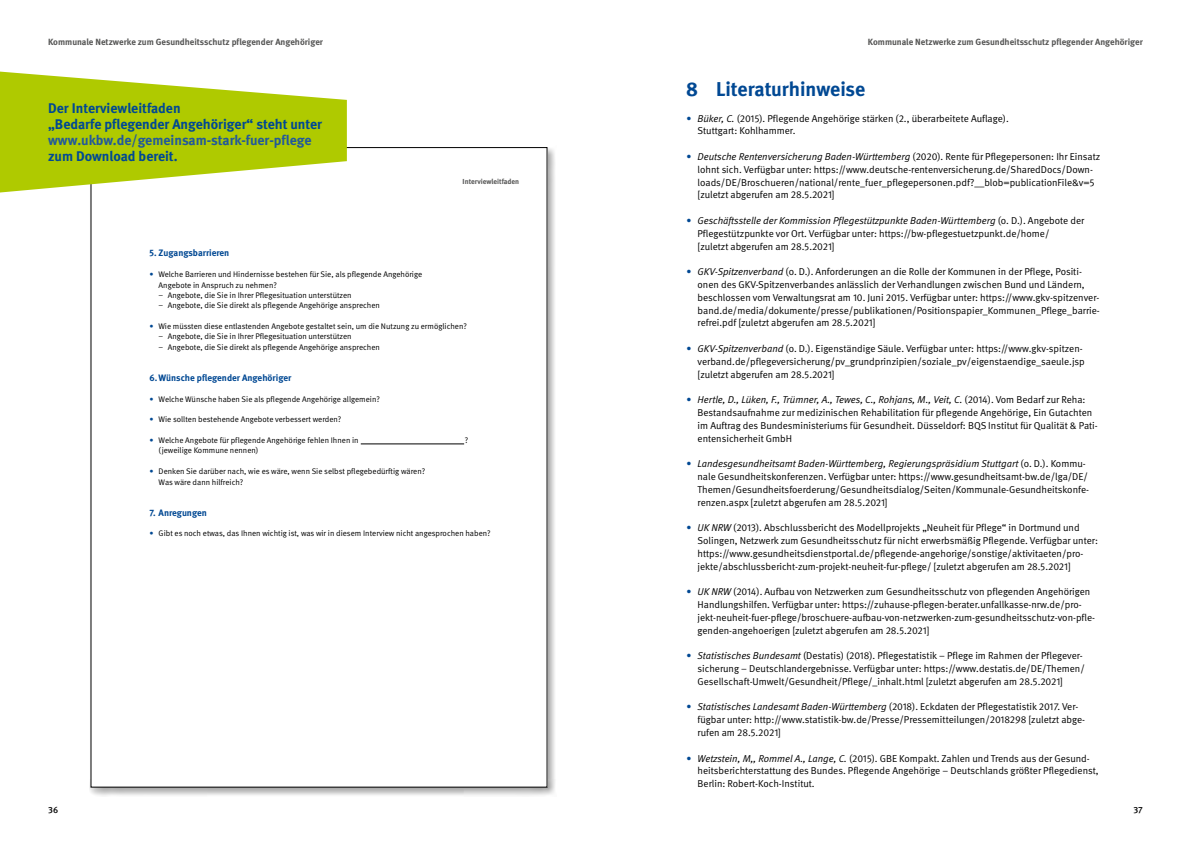
<style>
.page{position:relative;width:1191px;height:842px;background:#fff}
.page>*{position:absolute;margin:0;border:0;box-sizing:border-box;transform-origin:0 0}
.t1{font:700 20px "DGUV Meta";color:#004893}
.t2{font:700 14px/16px "DGUV Meta";color:#004893}
.t3{font:10px/12.8px "DGUV Meta";color:#000}
.t4{font:700 9.3px "DGUV Meta";color:#004893}
.t5{font:700 9px "DGUV Meta";color:#565655}
.t6{font:500 9px "DGUV Meta";color:#000}
.t7{font:8.1px/10.4px "DGUV Meta";color:#000}
.t8{font:700 7.3px "DGUV Meta";color:#565655}
.s1{color:#22599b}
.s2{color:#004893}
.s3{font-style:italic;color:#004893}
.s4{font-style:italic}
</style>
<div class="page">
<div style="left:89px;top:146px;width:467px;height:651px;background:#000;opacity:.35"></div>
<div style="left:91px;top:148px;width:456px;height:639px;background:#fff"></div>
<hr style="left:361px;top:444px;width:103px;height:1px;background:#000">
<svg style="left:0;top:72px;width:347px;height:120px;fill:#afca00"></svg>
<p class="t5" style="left:48px;top:36px;width:276px">Kommunale Netzwerke zum Gesundheitsschutz pflegender Angehöriger</p>
<p class="t5" style="left:868px;top:36px;width:276px">Kommunale Netzwerke zum Gesundheitsschutz pflegender Angehöriger</p>
<p class="t2" style="left:48px;top:100px;width:275px">Der Interviewleitfaden<br>„Bedarfe pflegender Angehöriger“ steht unter <span class="s1">www.ukbw.de/gemeinsam-stark-fuer-pflege </span>zum Download bereit.</p>
<p class="t8" style="left:462px;top:177px;width:58px">Interviewleitfaden</p>
<p class="t4" style="left:149px;top:248px;width:81px">5. Zugangsbarrieren</p>
<p class="t7" style="left:159px;top:269px;width:265px;text-indent:-9px"><span class="s2">•</span> Welche Barrieren und Hindernisse bestehen für Sie, als pflegende Angehörige Angebote in Anspruch zu nehmen?<br>− Angebote, die Sie in Ihrer Pflegesituation unterstützen<br>− Angebote, die Sie direkt als pflegende Angehörige ansprechen</p>
<p class="t7" style="left:159px;top:321px;width:310px;text-indent:-9px"><span class="s2">•</span> Wie müssten diese entlastenden Angebote gestaltet sein, um die Nutzung zu ermöglichen? − Angebote, die Sie in Ihrer Pflegesituation unterstützen<br>− Angebote, die Sie direkt als pflegende Angehörige ansprechen</p>
<p class="t4" style="left:149px;top:372px;width:143px">6. Wünsche pflegender Angehöriger</p>
<p class="t7" style="left:149px;top:394px;width:232px"><span class="s2">•</span> Welche Wünsche haben Sie als pflegende Angehörige allgemein?</p>
<p class="t7" style="left:149px;top:414px;width:193px"><span class="s2">•</span> Wie sollten bestehende Angebote verbessert werden?</p>
<p class="t7" style="left:149px;top:435px;width:211px"><span class="s2">•</span> Welche Angebote für pflegende Angehörige fehlen Ihnen in</p>
<p class="t7" style="left:465px;top:435px;width:5px">?</p>
<p class="t7" style="left:159px;top:446px;width:101px">(jeweilige Kommune nennen)</p>
<p class="t7" style="left:159px;top:466px;width:268px;text-indent:-9px"><span class="s2">•</span> Denken Sie darüber nach, wie es wäre, wenn Sie selbst pflegebedürftig wären?<br>Was wäre dann hilfreich?</p>
<p class="t4" style="left:149px;top:507px;width:59px">7. Anregungen</p>
<p class="t7" style="left:149px;top:529px;width:343px"><span class="s2">•</span> Gibt es noch etwas, das Ihnen wichtig ist, was wir in diesem Interview nicht angesprochen haben?</p>
<p class="t1" style="left:686px;top:77px;width:181px">8 Literaturhinweise</p>
<p class="t3" style="left:697px;top:112px;width:313px;text-indent:-11px"><span class="s3">•</span> <span class="s4">Büker, C.</span> (2015). Pflegende Angehörige stärken (2., überarbeitete Auflage).<br>Stuttgart: Kohlhammer.</p>
<p class="t3" style="left:697px;top:150px;width:404px;text-indent:-11px"><span class="s3">•</span> <span class="s4">Deutsche Rentenversicherung Baden-Württemberg</span> (2020). Rente für Pflegepersonen: Ihr Einsatz lohnt sich. Verfügbar unter: https://www.deutsche-rentenversicherung.de/SharedDocs/Down&shy;loads/DE/Broschueren/national/rente_fuer_pflegepersonen.pdf?__blob=publicationFile&amp;v=5 [zuletzt abgerufen am 28.5.2021]</p>
<p class="t3" style="left:697px;top:214px;width:388px;text-indent:-11px"><span class="s3">•</span> <span class="s4">Geschäftsstelle der Kommission Pflegestützpunkte Baden-Württemberg</span> (o. D.). Angebote der<br>Pflegestützpunkte vor Ort. Verfügbar unter: https://bw-pflegestuetzpunkt.de/home/<br>[zuletzt abgerufen am 28.5.2021]</p>
<p class="t3" style="left:697px;top:266px;width:404px;text-indent:-11px"><span class="s3">•</span> <span class="s4">GKV-Spitzenverband</span> (o. D.). Anforderungen an die Rolle der Kommunen in der Pflege, Positi&shy;onen des GKV-Spitzenverbandes anlässlich der Verhandlungen zwischen Bund und Ländern, beschlossen vom Verwaltungsrat am 10. Juni 2015. Verfügbar unter: https://www.gkv-spitzenver&shy;band.de/media/dokumente/presse/publikationen/Positionspapier_Kommunen_Pflege_barrie&shy;refrei.pdf [zuletzt abgerufen am 28.5.2021]</p>
<p class="t3" style="left:697px;top:342px;width:389px;text-indent:-11px"><span class="s3">•</span> <span class="s4">GKV-Spitzenverband</span> (o. D.). Eigenständige Säule. Verfügbar unter: https://www.gkv-spitzen&shy;verband.de/pflegeversicherung/pv_grundprinzipien/soziale_pv/eigenstaendige_saeule.jsp [zuletzt abgerufen am 28.5.2021]</p>
<p class="t3" style="left:697px;top:394px;width:402px;text-indent:-11px"><span class="s3">•</span> <span class="s4">Hertle, D., Lüken, F., Trümner, A., Tewes, C., Rohjans, M., Veit, C.</span> (2014). Vom Bedarf zur Reha:<br>Bestandsaufnahme zur medizinischen Rehabilitation für pflegende Angehörige, Ein Gutachten im Auftrag des Bundesministeriums für Gesundheit. Düsseldorf: BQS Institut für Qualität &amp; Pati&shy;entensicherheit GmbH</p>
<p class="t3" style="left:697px;top:458px;width:393px;text-indent:-11px"><span class="s3">•</span> <span class="s4">Landesgesundheitsamt Baden-Württemberg, Regierungspräsidium Stuttgart</span> (o. D.). Kommu&shy;nale Gesundheitskonferenzen. Verfügbar unter: https://www.gesundheitsamt-bw.de/lga/DE/ Themen/Gesundheitsfoerderung/Gesundheitsdialog/Seiten/Kommunale-Gesundheitskonfe&shy;renzen.aspx [zuletzt abgerufen am 28.5.2021]</p>
<p class="t3" style="left:697px;top:522px;width:402px;text-indent:-11px"><span class="s3">•</span> <span class="s4">UK NRW</span> (2013). Abschlussbericht des Modellprojekts „Neuheit für Pflege“ in Dortmund und Solingen, Netzwerk zum Gesundheitsschutz für nicht erwerbsmäßig Pflegende. Verfügbar unter: https://www.gesundheitsdienstportal.de/pflegende-angehorige/sonstige/aktivitaeten/pro&shy;jekte/abschlussbericht-zum-projekt-neuheit-fur-pflege/ [zuletzt abgerufen am 28.5.2021]</p>
<p class="t3" style="left:697px;top:586px;width:399px;text-indent:-11px"><span class="s3">•</span> <span class="s4">UK NRW</span> (2014). Aufbau von Netzwerken zum Gesundheitsschutz von pflegenden Angehörigen Handlungshilfen. Verfügbar unter: https://zuhause-pflegen-berater.unfallkasse-nrw.de/pro&shy;jekt-neuheit-fuer-pflege/broschuere-aufbau-von-netzwerken-zum-gesundheitsschutz-von-pfle&shy;genden-angehoerigen [zuletzt abgerufen am 28.5.2021]</p>
<p class="t3" style="left:697px;top:650px;width:389px;text-indent:-11px"><span class="s3">•</span> <span class="s4">Statistisches Bundesamt</span> (Destatis) (2018). Pflegestatistik – Pflege im Rahmen der Pflegever&shy;sicherung – Deutschlandergebnisse. Verfügbar unter: https://www.destatis.de/DE/Themen/<br>Gesellschaft-Umwelt/Gesundheit/Pflege/_inhalt.html [zuletzt abgerufen am 28.5.2021]</p>
<p class="t3" style="left:697px;top:701px;width:389px;text-indent:-11px"><span class="s3">•</span> <span class="s4">Statistisches Landesamt Baden-Württemberg</span> (2018). Eckdaten der Pflegestatistik 2017. Ver&shy;fügbar unter: http://www.statistik-bw.de/Presse/Pressemitteilungen/2018298 [zuletzt abge&shy;rufen am 28.5.2021]</p>
<p class="t3" style="left:697px;top:752px;width:403px;text-indent:-11px"><span class="s3">•</span> <span class="s4">Wetzstein, M,, Rommel A., Lange, C.</span> (2015). GBE Kompakt. Zahlen und Trends aus der Gesund&shy;heitsberichterstattung des Bundes. Pflegende Angehörige – Deutschlands größter Pflegedienst,<br>Berlin: Robert-Koch-Institut.</p>
<p class="t6" style="left:48px;top:804px;width:11px">36</p>
<p class="t6" style="left:1133px;top:804px;width:11px">37</p>
</div>
